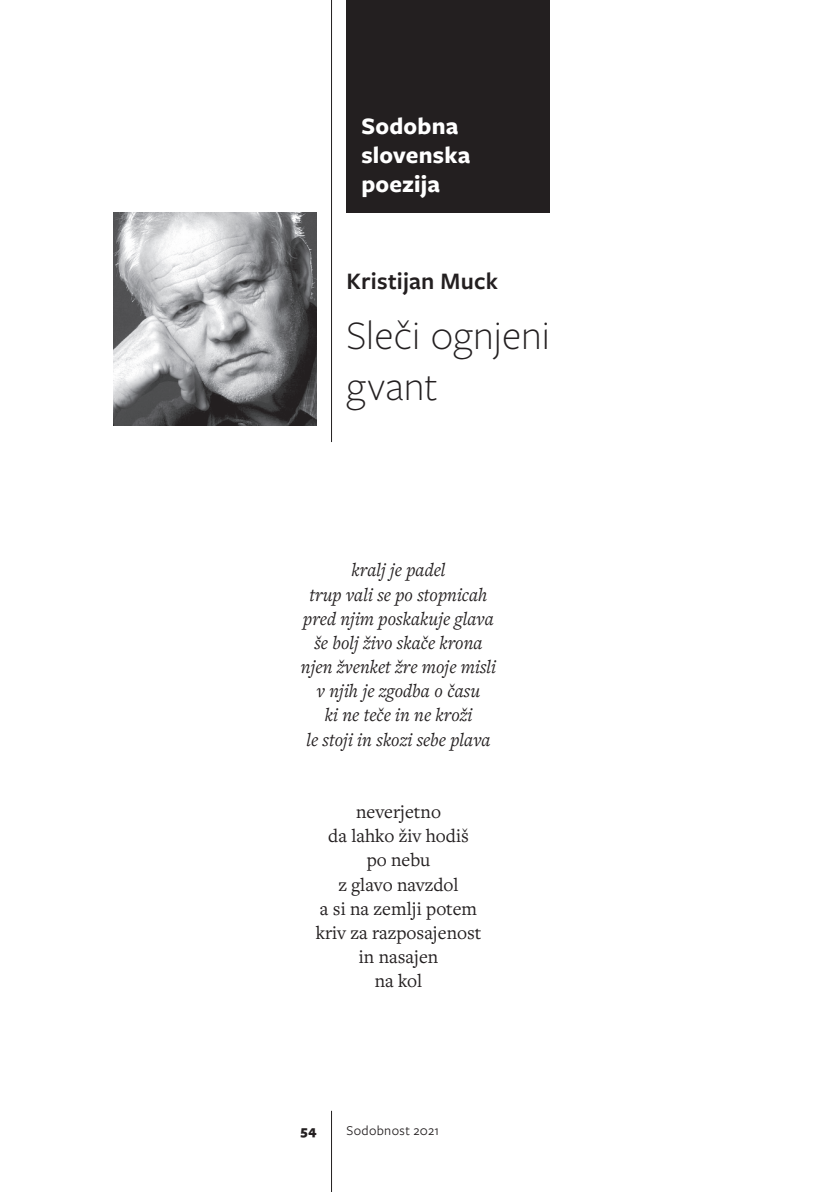
<style>
.page{position:relative;width:822px;height:1192px;background:#fff}
.page>*{position:absolute;margin:0;border:0;box-sizing:border-box;transform-origin:0 0}
.t1{font:300 42px/50.4px "Freight Sans Pro";color:#231f20}
.t2{font:700 24.5px/29.4px "Freight Sans Pro";letter-spacing:.01em;color:#fff}
.t3{font:600 24.5px "Freight Sans Pro";letter-spacing:.01em;color:#231f20}
.t4{font:italic 19.25px/24.2px "Freight Text Pro";color:#231f20;text-align:center}
.t5{font:19.25px/24.2px "Freight Text Pro";color:#231f20;text-align:center}
.t6{font:14px "Freight Sans Pro";letter-spacing:.025em;color:#231f20}
.t7{font:900 14px "Freight Sans Pro";color:#231f20}
</style>
<div class="page">
<img style="left:113px;top:212px;width:203px;height:213px">
<hr style="left:331px;top:1110px;width:1px;height:81px;background:#231f20">
<hr style="left:331px;top:0;width:1px;height:442px;background:#231f20">
<div style="left:346px;top:0;width:203px;height:212px;background:#231f20"></div>
<p class="t2" style="left:361px;top:110px;width:110px">Sodobna slovenska poezija</p>
<p class="t3" style="left:346px;top:264px;width:153px">Kristijan Muck</p>
<h1 class="t1" style="left:346px;top:308px;width:205px">Sleči ognjeni gvant</h1>
<p class="t4" style="left:301px;top:557px;width:197px">kralj je padel<br>trup vali se po stopnicah pred njim poskakuje glava še bolj živo skače krona njen žvenket žre moje misli v njih je zgodba o času<br>ki ne teče in ne kroži<br>le stoji in skozi sebe plava</p>
<p class="t5" style="left:315px;top:799px;width:167px">neverjetno<br>da lahko živ hodiš<br>po nebu<br>z glavo navzdol<br>a si na zemlji potem kriv za razposajenost in nasajen<br>na kol</p>
<p class="t7" style="left:300px;top:1120px;width:18px">54</p>
<p class="t6" style="left:346px;top:1121px;width:94px">Sodobnost 2021</p>
</div>
